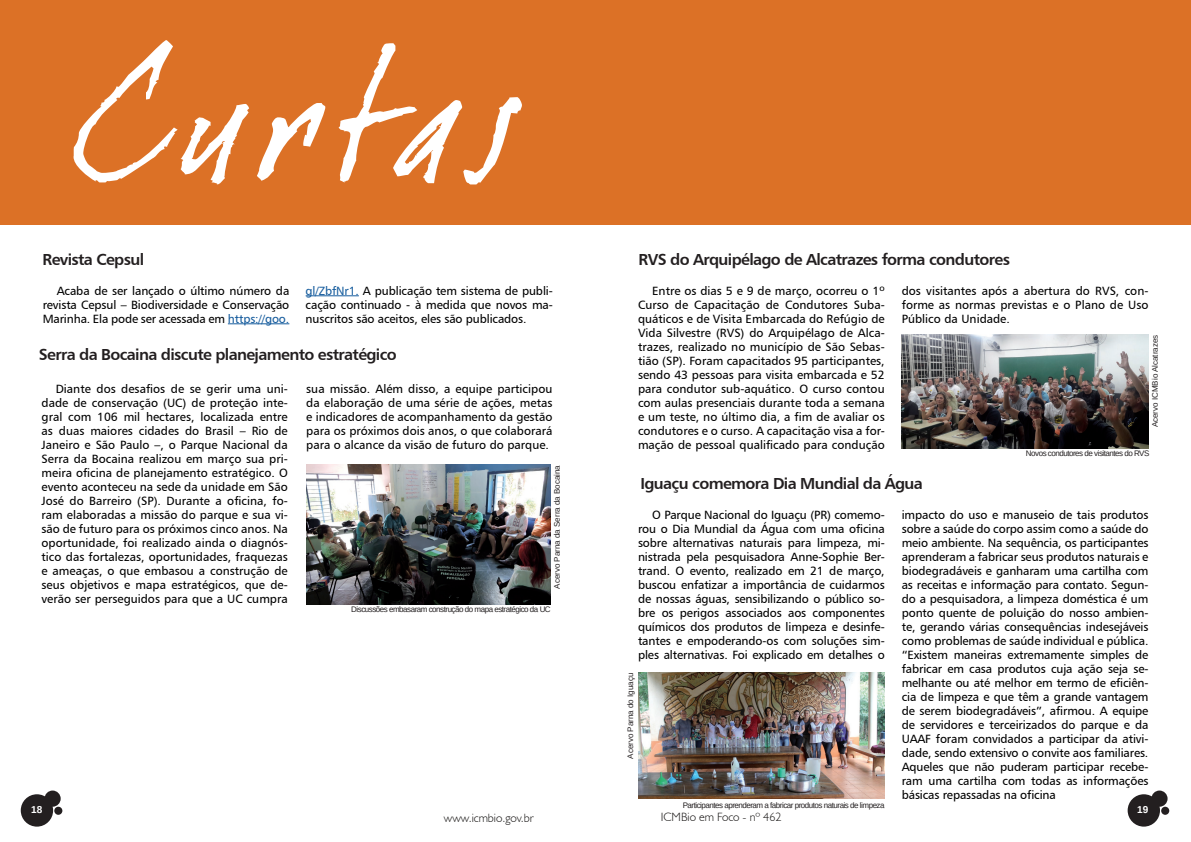
<style>
.page{position:relative;width:1191px;height:842px;background:#fff}
.page>*{position:absolute;margin:0;border:0;box-sizing:border-box;transform-origin:0 0}
.t1{font:16px "Humanist 777 BT Bold B";letter-spacing:-.04em;color:#231f20}
.t2{font:12px/14px "Humanist 777 BT Roman B";letter-spacing:-.005em;color:#000;text-align:justify}
.t3{font:300 12px "Humanist 521 BT";color:#1c1a19}
.t4{font:700 10px "Liberation Sans";color:#fff}
.t5{font:8px "Liberation Sans";letter-spacing:-.06em;color:#231f20}
.t6{font:8px "Liberation Sans";color:#231f20}
.s1{color:#175d9e}
</style>
<div class="page">
<div style="left:21px;top:794px;width:32px;height:33px;background:#231f20;border-radius:50%"></div>
<div style="left:44px;top:790px;width:17px;height:17px;background:#231f20;border-radius:50%"></div>
<div style="left:54px;top:807px;width:8px;height:8px;background:#231f20;border-radius:50%"></div>
<div style="left:1127px;top:794px;width:33px;height:33px;background:#231f20;border-radius:50%"></div>
<div style="left:1151px;top:790px;width:16px;height:17px;background:#231f20;border-radius:50%"></div>
<div style="left:1161px;top:807px;width:8px;height:8px;background:#231f20;border-radius:50%"></div>
<hr style="left:228px;top:323px;width:61px;height:1px;background:#175d9e">
<hr style="left:306px;top:295px;width:53px;height:1px;background:#175d9e">
<div style="left:0;top:0;width:1191px;height:225px;background:#dc7126"></div>
<svg style="left:73px;top:40px;width:449px;height:145px"></svg>
<img style="left:306px;top:465px;width:244px;height:139px">
<img style="left:901px;top:335px;width:247px;height:114px">
<img style="left:638px;top:673px;width:246px;height:126px">
<h1 class="t1" style="left:638px;top:249px;width:373px">RVS do Arquipélago de Alcatrazes forma condutores</h1>
<h1 class="t1" style="left:43px;top:249px;width:103px">Revista Cepsul</h1>
<p class="t2" style="left:43px;top:283px;width:248px;text-indent:14px">Acaba de ser lançado o último número da revista Cepsul – Biodiversidade e Conservação Marinha. Ela pode ser acessada em <span class="s1">https://goo.</span></p>
<p class="t2" style="left:306px;top:283px;width:249px"><span class="s1">gl/ZbfNr1.</span> A publicação tem sistema de publi&shy;cação continuado - à medida que novos ma&shy;nuscritos são aceitos, eles são publicados.</p>
<p class="t2" style="left:638px;top:283px;width:248px;text-indent:14px">Entre os dias 5 e 9 de março, ocorreu o 1º Curso de Capacitação de Condutores Suba&shy;quáticos e de Visita Embarcada do Refúgio de Vida Silvestre (RVS) do Arquipélago de Alca&shy;trazes, realizado no município de São Sebas&shy;tião (SP). Foram capacitados 95 participantes, sendo 43 pessoas para visita embarcada e 52 para condutor sub-aquático. O curso contou com aulas presenciais durante toda a semana e um teste, no último dia, a fim de avaliar os condutores e o curso. A capacitação visa a for&shy;mação de pessoal qualificado para condução</p>
<p class="t2" style="left:901px;top:283px;width:248px">dos visitantes após a abertura do RVS, con&shy;forme as normas previstas e o Plano de Uso Público da Unidade.</p>
<p class="t6" style="left:1150px;top:427px;width:94px;rotate:-90deg">Acervo ICMBio Alcatrazes</p>
<h1 class="t1" style="left:39px;top:344px;width:359px">Serra da Bocaina discute planejamento estratégico</h1>
<p class="t2" style="left:42px;top:381px;width:248px;text-indent:14px">Diante dos desafios de se gerir uma uni&shy;dade de conservação (UC) de proteção inte&shy;gral com 106 mil hectares, localizada entre as duas maiores cidades do Brasil – Rio de Janeiro e São Paulo –, o Parque Nacional da Serra da Bocaina realizou em março sua pri&shy;meira oficina de planejamento estratégico. O evento aconteceu na sede da unidade em São José do Barreiro (SP). Durante a oficina, fo&shy;ram elaboradas a missão do parque e sua vi&shy;são de futuro para os próximos cinco anos. Na oportunidade, foi realizado ainda o diagnós&shy;tico das fortalezas, oportunidades, fraquezas e ameaças, o que embasou a construção de seus objetivos e mapa estratégicos, que de&shy;verão ser perseguidos para que a UC cumpra</p>
<p class="t2" style="left:306px;top:381px;width:248px">sua missão. Além disso, a equipe participou da elaboração de uma série de ações, metas e indicadores de acompanhamento da gestão para os próximos dois anos, o que colaborará para o alcance da visão de futuro do parque.</p>
<p class="t5" style="left:1026px;top:448px;width:125px">Novos condutores de visitantes do RVS</p>
<p class="t6" style="left:552px;top:589px;width:125px;rotate:-90deg">Acervo Parna da Serra da Bocaina</p>
<h1 class="t1" style="left:640px;top:473px;width:284px">Iguaçu comemora Dia Mundial da Água</h1>
<p class="t2" style="left:638px;top:507px;width:248px;text-indent:14px">O Parque Nacional do Iguaçu (PR) comemo&shy;rou o Dia Mundial da Água com uma oficina sobre alternativas naturais para limpeza, mi&shy;nistrada pela pesquisadora Anne-Sophie Ber&shy;trand. O evento, realizado em 21 de março, buscou enfatizar a importância de cuidarmos de nossas águas, sensibilizando o público so&shy;bre os perigos associados aos componentes químicos dos produtos de limpeza e desinfe&shy;tantes e empoderando-os com soluções sim&shy;ples alternativas. Foi explicado em detalhes o</p>
<p class="t2" style="left:901px;top:507px;width:248px">impacto do uso e manuseio de tais produtos sobre a saúde do corpo assim como a saúde do meio ambiente. Na sequência, os participantes aprenderam a fabricar seus produtos naturais e biodegradáveis e ganharam uma cartilha com as receitas e informação para contato. Segun&shy;do a pesquisadora, a limpeza doméstica é um ponto quente de poluição do nosso ambien&shy;te, gerando várias consequências indesejáveis como problemas de saúde individual e pública. “Existem maneiras extremamente simples de fabricar em casa produtos cuja ação seja se&shy;melhante ou até melhor em termo de eficiên&shy;cia de limpeza e que têm a grande vantagem de serem biodegradáveis”, afirmou. A equipe de servidores e terceirizados do parque e da UAAF foram convidados a participar da ativi&shy;dade, sendo extensivo o convite aos familiares.<br>Aqueles que não puderam participar recebe&shy;ram uma cartilha com todas as informações básicas repassadas na oficina</p>
<p class="t5" style="left:351px;top:604px;width:201px">Discussões embasaram construção do mapa estratégico da UC</p>
<p class="t6" style="left:625px;top:759px;width:87px;rotate:-90deg">Acervo Parna do Iguaçu</p>
<p class="t5" style="left:682px;top:800px;width:203px">Participantes aprenderam a fabricar produtos naturais de limpeza</p>
<p class="t4" style="left:31px;top:803px;width:13px">18</p>
<p class="t4" style="left:1137px;top:803px;width:13px">19</p>
<p class="t3" style="left:444px;top:810px;width:92px">www.icmbio.gov.br</p>
<p class="t3" style="left:661px;top:810px;width:122px">ICMBio em Foco - nº 462</p>
</div>
